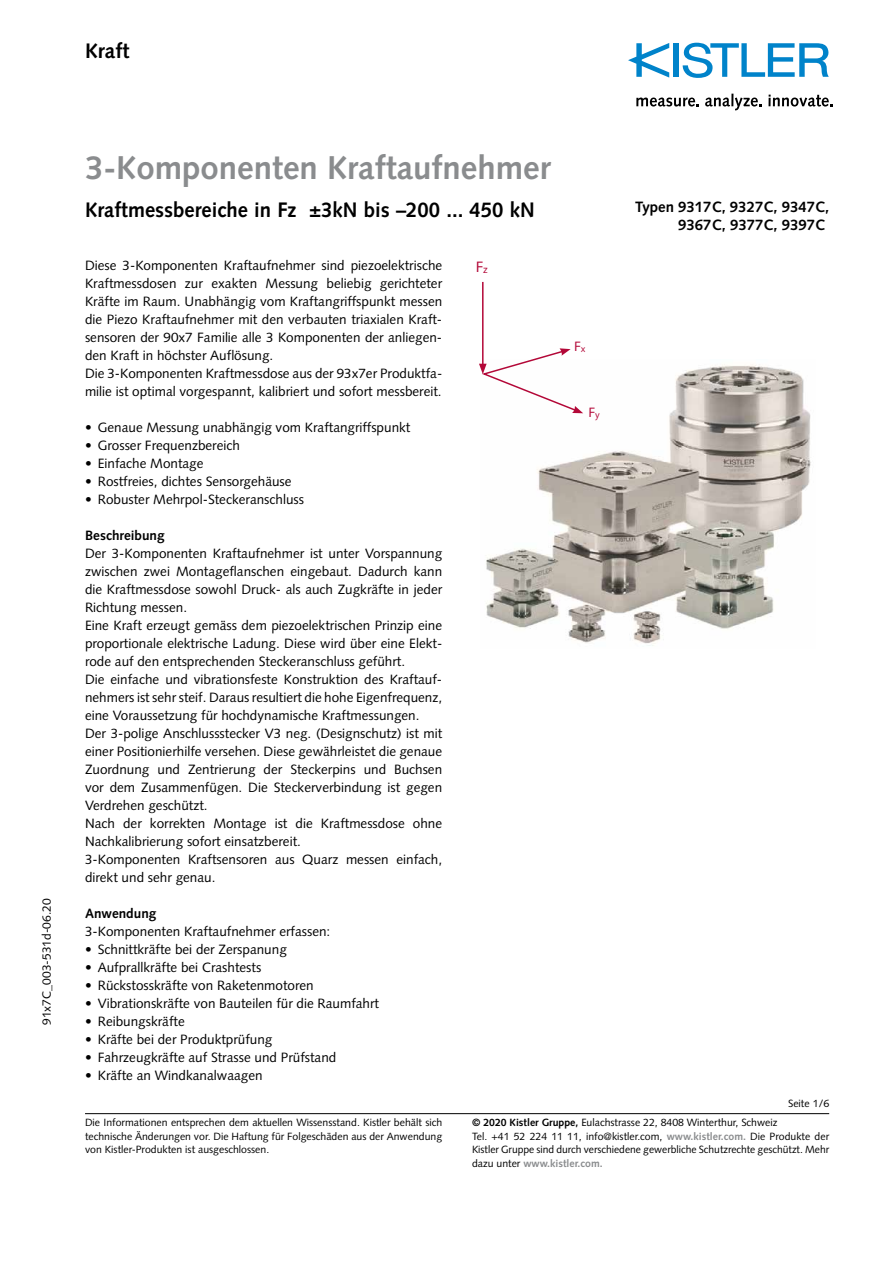
<style>
.page{position:relative;width:893px;height:1263px;background:#fff}
.page>*{position:absolute;margin:0;border:0;box-sizing:border-box;transform-origin:0 0}
.t1{font:700 33px "Syntax LT Std";color:#8a8c8e}
.t2{font:700 21px "Syntax LT Std";color:#000}
.t3{font:700 15px/18px "Syntax LT Std";color:#000;text-align:right}
.t4{font:15px "Syntax LT Std";color:#b30838}
.t5{font:13.5px/18px "Syntax LT Std";color:#000}
.t6{font:700 13.5px "Syntax LT Std";color:#000}
.t7{font:13.5px "Syntax LT Std";color:#b30838}
.t8{font:12px "Syntax LT Std";color:#000}
.t9{font:10.5px/13.5px "Syntax LT Std";color:#000}
.s1{font-weight:700}
.s2{font-weight:700;color:#8a8c8e}
</style>
<div class="page">
<hr style="left:85px;top:1113px;width:744px;height:1px;background:#000">
<div style="left:673px;top:43px;width:6px;height:34px;background:#0083ca"></div>
<svg style="left:683px;top:43px;width:146px;height:35px"></svg>
<svg style="left:628px;top:43px;width:41px;height:35px"></svg>
<svg style="left:636px;top:98px;width:63px;height:9px"></svg>
<svg style="left:705px;top:94px;width:57px;height:16px"></svg>
<svg style="left:768px;top:95px;width:65px;height:12px"></svg>
<img style="left:486px;top:364px;width:325px;height:282px">
<hr style="left:482px;top:282px;width:2px;height:84px;background:#b30838">
<svg style="left:479px;top:348px;width:104px;height:65px"></svg>
<h2 class="t2" style="left:85px;top:39px;width:46px">Kraft</h2>
<p class="t8" style="left:39px;top:1025px;width:128px;rotate:-90deg">91x7C_003-531d-06.20</p>
<h1 class="t1" style="left:85px;top:149px;width:467px">3-Komponenten Kraftaufnehmer</h1>
<h2 class="t2" style="left:85px;top:197px;width:451px">Kraftmessbereiche in Fz ±3kN bis –200 ... 450 kN</h2>
<p class="t5" style="left:85px;top:256px;width:359px">Diese 3-Komponenten Kraftaufnehmer sind piezoelektrische Kraftmessdosen zur exakten Messung beliebig gerichteter Kräfte im Raum. Unabhängig vom Kraftangriffspunkt messen die Piezo Kraftaufnehmer mit den verbauten triaxialen Kraft&shy;sensoren der 90x7 Familie alle 3 Komponenten der anliegen&shy;den Kraft in höchster Auflösung.<br>Die 3-Komponenten Kraftmessdose aus der 93x7er Produktfa&shy;milie ist optimal vorgespannt, kalibriert und sofort messbereit.</p>
<p class="t5" style="left:85px;top:418px;width:327px">• Genaue Messung unabhängig vom Kraftangriffspunkt</p>
<p class="t5" style="left:85px;top:436px;width:156px">• Grosser Frequenzbereich</p>
<p class="t5" style="left:85px;top:454px;width:120px">• Einfache Montage</p>
<p class="t5" style="left:85px;top:472px;width:208px">• Rostfreies, dichtes Sensorgehäuse</p>
<p class="t5" style="left:85px;top:490px;width:221px">• Robuster Mehrpol-Steckeranschluss</p>
<p class="t6" style="left:85px;top:528px;width:81px">Beschreibung</p>
<p class="t5" style="left:85px;top:544px;width:359px">Der 3-Komponenten Kraftaufnehmer ist unter Vorspannung zwischen zwei Montageflanschen eingebaut. Dadurch kann die Kraftmessdose sowohl Druck- als auch Zugkräfte in jeder Richtung messen.<br>Eine Kraft erzeugt gemäss dem piezoelektrischen Prinzip eine proportionale elektrische Ladung. Diese wird über eine Elekt&shy;rode auf den entsprechenden Steckeranschluss geführt.<br>Die einfache und vibrationsfeste Konstruktion des Kraftauf&shy;nehmers ist sehr steif. Daraus resultiert die hohe Eigenfrequenz, eine Voraussetzung für hochdynamische Kraftmessungen.<br>Der 3-polige Anschlussstecker V3 neg. (Designschutz) ist mit einer Positionierhilfe versehen. Diese gewährleistet die genaue Zuordnung und Zentrierung der Steckerpins und Buchsen vor dem Zusammenfügen. Die Steckerverbindung ist gegen Verdrehen geschützt.<br>Nach der korrekten Montage ist die Kraftmessdose ohne Nachkalibrierung sofort einsatzbereit.<br>3-Komponenten Kraftsensoren aus Quarz messen einfach, direkt und sehr genau.</p>
<p class="t6" style="left:85px;top:905px;width:73px">Anwendung</p>
<p class="t5" style="left:85px;top:922px;width:247px">3-Komponenten Kraftaufnehmer erfassen:</p>
<p class="t5" style="left:85px;top:940px;width:203px">• Schnittkräfte bei der Zerspanung</p>
<p class="t5" style="left:85px;top:958px;width:178px">• Aufprallkräfte bei Crashtests</p>
<p class="t5" style="left:85px;top:976px;width:230px">• Rückstosskräfte von Raketenmotoren</p>
<p class="t5" style="left:85px;top:994px;width:296px">• Vibrationskräfte von Bauteilen für die Raumfahrt</p>
<p class="t5" style="left:85px;top:1012px;width:101px">• Reibungskräfte</p>
<p class="t5" style="left:85px;top:1030px;width:189px">• Kräfte bei der Produktprüfung</p>
<p class="t5" style="left:85px;top:1048px;width:253px">• Fahrzeugkräfte auf Strasse und Prüfstand</p>
<p class="t5" style="left:85px;top:1066px;width:179px">• Kräfte an Windkanalwaagen</p>
<p class="t4" style="left:476px;top:257px;width:14px">F<sub>z</sub></p>
<p class="t7" style="left:574px;top:338px;width:13px">F<sub>x</sub></p>
<p class="t7" style="left:588px;top:404px;width:13px">F<sub>y</sub></p>
<p class="t3" style="left:635px;top:198px;width:195px">Typen 9317C, 9327C, 9347C,<br>9367C, 9377C, 9397C</p>
<p class="t9" style="left:788px;top:1097px;width:43px">Seite 1/6</p>
<p class="t9" style="left:85px;top:1116px;width:359px;text-align:justify">Die Informationen entsprechen dem aktuellen Wissensstand. Kistler behält sich technische Änderungen vor. Die Haftung für Folgeschäden aus der Anwendung von Kistler-Produkten ist ausgeschlossen.</p>
<p class="t9" style="left:472px;top:1116px;width:359px"><span class="s1">© 2020 Kistler Gruppe,</span> Eulachstrasse 22, 8408 Winterthur, Schweiz<br>Tel. +41 52 224 11 11, info@kistler.com, <span class="s2">www.kistler.com.</span> Die Produkte der Kistler Gruppe sind durch verschiedene gewerbliche Schutzrechte geschützt. Mehr dazu unter <span class="s2">www.kistler.com.</span></p>
</div>
